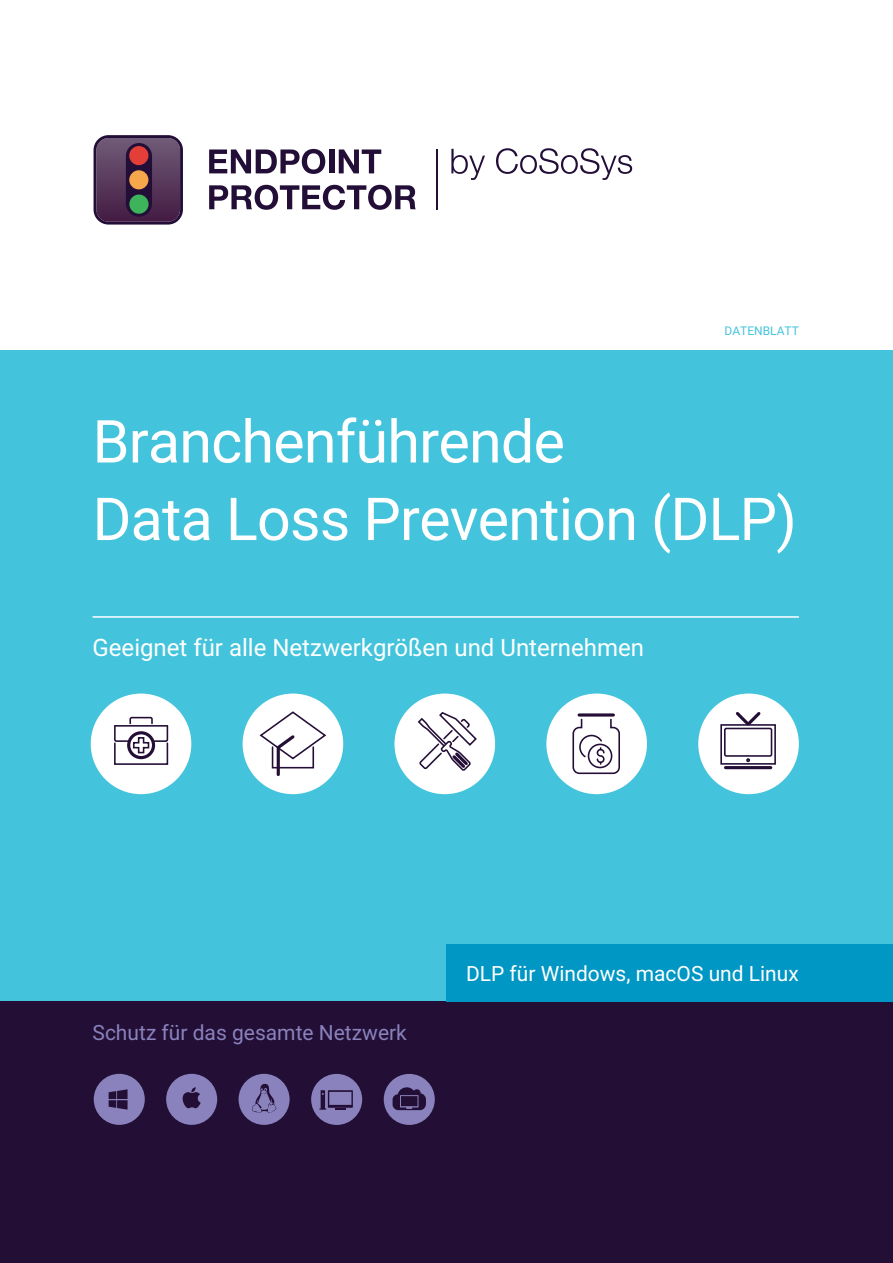
<style>
.page{position:relative;width:893px;height:1263px;background:#43c4dc}
.page>*{position:absolute;margin:0;border:0;box-sizing:border-box;transform-origin:0 0}
.t1{font:59.25px/77.6px "Roboto";letter-spacing:-.015em;color:#fff}
.t2{font:24px "Roboto";color:#fff}
.t3{font:21px "Roboto";color:#8982bc}
.t4{font:21px "Roboto";color:#fff}
.t5{font:12px "Roboto";color:#43c4dc}
</style>
<div class="page">
<div style="left:0;top:0;width:893px;height:349px;background:#fff"></div>
<div style="left:0;top:1002px;width:893px;height:261px;background:#230f36"></div>
<div style="left:698px;top:693px;width:101px;height:101px;background:#fff;border-radius:50%"></div>
<div style="left:91px;top:693px;width:100px;height:101px;background:#fff;border-radius:50%"></div>
<div style="left:243px;top:693px;width:100px;height:101px;background:#fff;border-radius:50%"></div>
<div style="left:394px;top:693px;width:101px;height:101px;background:#fff;border-radius:50%"></div>
<div style="left:546px;top:693px;width:101px;height:101px;background:#fff;border-radius:50%"></div>
<div style="left:720px;top:724px;width:56px;height:41px;border:2px solid #240e36"></div>
<div style="left:724px;top:728px;width:48px;height:29px;border:2px solid #240e36;border-radius:2px"></div>
<svg style="left:746px;top:758px;width:4px;height:4px"></svg>
<svg style="left:733px;top:712px;width:30px;height:17px"></svg>
<div style="left:114px;top:742px;width:54px;height:23px;border:2px solid #240e36"></div>
<div style="left:127px;top:731px;width:28px;height:28px;border:3px solid #240e36;border-radius:50%"></div>
<svg style="left:114px;top:716px;width:55px;height:38px"></svg>
<hr style="left:115px;top:725px;width:52px;height:2px;background:#240e36">
<svg style="left:417px;top:712px;width:60px;height:59px"></svg>
<svg style="left:259px;top:711px;width:68px;height:65px"></svg>
<hr style="left:725px;top:766px;width:46px;height:3px;background:#240e36">
<div style="left:166px;top:1074px;width:51px;height:51px;background:#8982bc;border-radius:50%"></div>
<svg style="left:182px;top:1087px;width:19px;height:21px"></svg>
<div style="left:94px;top:1074px;width:51px;height:51px;background:#8982bc;border-radius:50%"></div>
<svg style="left:109px;top:1089px;width:19px;height:21px"></svg>
<div style="left:239px;top:1074px;width:51px;height:51px;background:#8982bc;border-radius:50%"></div>
<svg style="left:252px;top:1084px;width:25px;height:29px"></svg>
<hr style="left:93px;top:616px;width:706px;height:2px;background:#fff">
<div style="left:446px;top:944px;width:447px;height:58px;background:#0097c4"></div>
<svg style="left:579px;top:713px;width:34px;height:4px"></svg>
<svg style="left:572px;top:718px;width:48px;height:57px"></svg>
<hr style="left:436px;top:149px;width:2px;height:60px;background:#220e37">
<svg style="left:209px;top:149px;width:116px;height:25px"></svg>
<div style="left:329px;top:149px;width:5px;height:24px;background:#220e37"></div>
<svg style="left:339px;top:149px;width:42px;height:24px"></svg>
<svg style="left:209px;top:185px;width:207px;height:25px"></svg>
<svg style="left:94px;top:135px;width:89px;height:90px;background:#5c3f58"></svg>
<svg style="left:451px;top:149px;width:34px;height:31px"></svg>
<svg style="left:496px;top:148px;width:136px;height:32px"></svg>
<div style="left:311px;top:1074px;width:51px;height:51px;background:#8982bc;border-radius:50%"></div>
<svg style="left:319px;top:1090px;width:34px;height:20px"></svg>
<div style="left:384px;top:1074px;width:51px;height:51px;background:#8982bc;border-radius:50%"></div>
<svg style="left:393px;top:1087px;width:33px;height:23px"></svg>
<p class="t5" style="left:725px;top:323px;width:76px">DATENBLATT</p>
<h1 class="t1" style="left:93px;top:400px;width:706px">Branchenführende<br>Data Loss Prevention (DLP)</h1>
<p class="t2" style="left:93px;top:630px;width:553px">Geeignet für alle Netzwerkgrößen und Unternehmen</p>
<p class="t3" style="left:93px;top:1017px;width:316px">Schutz für das gesamte Netzwerk</p>
<p class="t4" style="left:466px;top:959px;width:334px">DLP für Windows, macOS und Linux</p>
</div>
